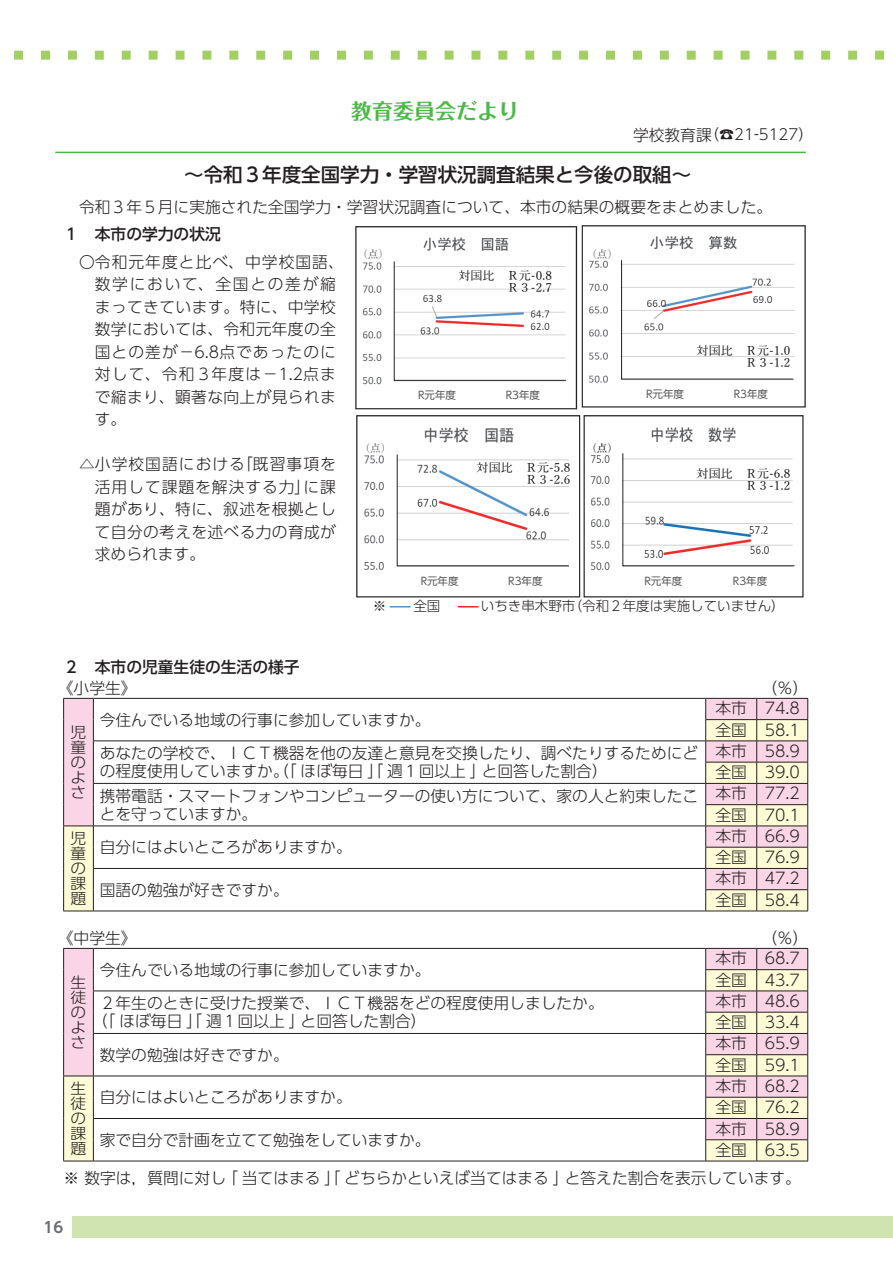
<style>
.page{position:relative;width:893px;height:1263px;background:#fff}
.page>*{position:absolute;margin:0;border:0;box-sizing:border-box;transform-origin:0 0}
.t1{font:700 21px "Folk Pro";color:#4cb848}
.t2{font:500 19.5px "UD Shin Go Pr 6 N";color:#231f20}
.t3{font:300 15.75px/21.3px "UD Shin Go Pr 6 N";color:#231f20}
.t4{font:300 15.75px/22.5px "UD Shin Go Pr 6 N";letter-spacing:.065em;color:#231f20}
.t5{font:500 15.75px "UD Shin Go Pr 6 N";color:#231f20}
.t6{font:300 15px/15px "UD Shin Go Pr 6 N";color:#231f20;text-align:justify;scale:1.05 1}
.t7{font:300 15px "UD Shin Go Pr 6 N";color:#231f20}
.t8{font:700 15px "UD Shin Go Pr 6 N De";color:#6c6d70}
.t9{font:300 13.5px "UD Shin Go Pr 6 N";color:#231f20}
.t10{font:12px/12px "Yu Mincho";color:#030303;text-align:right}
.t11{font:10.5px "UD Shin Go Pr 6 N";color:#57585a}
.t12{font:10.5px "Ryumin Pr 6 N";color:#57585a}
.t13{font:10.5px "Ryumin Pr 6 N";color:#030303}
.s1{font-size:15.75px}
</style>
<div class="page">
<hr style="left:55px;top:152px;width:751px;height:1px;background:#4cb848">
<svg style="left:64px;top:699px;width:743px;height:21px"></svg>
<svg style="left:64px;top:720px;width:744px;height:441px"></svg>
<hr style="left:63px;top:698px;width:30px;height:1px;background:#231f20">
<hr style="left:93px;top:698px;width:613px;height:1px;background:#231f20">
<hr style="left:706px;top:698px;width:51px;height:1px;background:#231f20">
<hr style="left:757px;top:698px;width:51px;height:1px;background:#231f20">
<hr style="left:705px;top:719px;width:52px;height:1px;background:#231f20">
<hr style="left:757px;top:719px;width:51px;height:1px;background:#231f20">
<hr style="left:93px;top:741px;width:613px;height:1px;background:#231f20">
<hr style="left:706px;top:741px;width:51px;height:1px;background:#231f20">
<hr style="left:757px;top:741px;width:51px;height:1px;background:#231f20">
<hr style="left:705px;top:762px;width:52px;height:1px;background:#231f20">
<hr style="left:757px;top:762px;width:51px;height:1px;background:#231f20">
<hr style="left:93px;top:783px;width:613px;height:1px;background:#231f20">
<hr style="left:706px;top:783px;width:51px;height:1px;background:#231f20">
<hr style="left:757px;top:783px;width:51px;height:1px;background:#231f20">
<hr style="left:705px;top:804px;width:52px;height:1px;background:#231f20">
<hr style="left:757px;top:804px;width:51px;height:1px;background:#231f20">
<hr style="left:63px;top:826px;width:30px;height:1px;background:#231f20">
<hr style="left:93px;top:826px;width:613px;height:1px;background:#231f20">
<hr style="left:706px;top:826px;width:51px;height:1px;background:#231f20">
<hr style="left:757px;top:826px;width:51px;height:1px;background:#231f20">
<hr style="left:705px;top:847px;width:52px;height:1px;background:#231f20">
<hr style="left:757px;top:847px;width:51px;height:1px;background:#231f20">
<hr style="left:93px;top:868px;width:613px;height:1px;background:#231f20">
<hr style="left:706px;top:868px;width:51px;height:1px;background:#231f20">
<hr style="left:757px;top:868px;width:51px;height:1px;background:#231f20">
<svg style="left:63px;top:699px;width:1px;height:212px"></svg>
<svg style="left:93px;top:699px;width:1px;height:212px"></svg>
<hr style="left:705px;top:889px;width:52px;height:1px;background:#231f20">
<svg style="left:705px;top:699px;width:1px;height:212px"></svg>
<hr style="left:757px;top:889px;width:51px;height:1px;background:#231f20">
<svg style="left:756px;top:699px;width:1px;height:212px"></svg>
<svg style="left:807px;top:699px;width:1px;height:212px"></svg>
<hr style="left:63px;top:911px;width:30px;height:1px;background:#231f20">
<hr style="left:93px;top:911px;width:613px;height:1px;background:#231f20">
<hr style="left:706px;top:911px;width:51px;height:1px;background:#231f20">
<hr style="left:757px;top:911px;width:51px;height:1px;background:#231f20">
<hr style="left:63px;top:948px;width:30px;height:1px;background:#231f20">
<hr style="left:93px;top:948px;width:613px;height:1px;background:#231f20">
<hr style="left:706px;top:948px;width:51px;height:1px;background:#231f20">
<hr style="left:757px;top:948px;width:51px;height:1px;background:#231f20">
<hr style="left:705px;top:969px;width:52px;height:1px;background:#231f20">
<hr style="left:757px;top:969px;width:51px;height:1px;background:#231f20">
<hr style="left:93px;top:991px;width:613px;height:1px;background:#231f20">
<hr style="left:706px;top:991px;width:51px;height:1px;background:#231f20">
<hr style="left:757px;top:991px;width:51px;height:1px;background:#231f20">
<hr style="left:63px;top:1076px;width:30px;height:1px;background:#231f20">
<svg style="left:63px;top:949px;width:1px;height:212px"></svg>
<svg style="left:93px;top:949px;width:1px;height:212px"></svg>
<hr style="left:63px;top:1161px;width:30px;height:1px;background:#231f20">
<hr style="left:93px;top:1161px;width:613px;height:1px;background:#231f20">
<hr style="left:705px;top:1012px;width:52px;height:1px;background:#231f20">
<hr style="left:757px;top:1012px;width:51px;height:1px;background:#231f20">
<hr style="left:93px;top:1033px;width:613px;height:1px;background:#231f20">
<hr style="left:706px;top:1033px;width:51px;height:1px;background:#231f20">
<hr style="left:757px;top:1033px;width:51px;height:1px;background:#231f20">
<hr style="left:705px;top:1054px;width:52px;height:1px;background:#231f20">
<hr style="left:757px;top:1054px;width:51px;height:1px;background:#231f20">
<hr style="left:93px;top:1076px;width:613px;height:1px;background:#231f20">
<hr style="left:706px;top:1076px;width:51px;height:1px;background:#231f20">
<hr style="left:757px;top:1076px;width:51px;height:1px;background:#231f20">
<hr style="left:705px;top:1097px;width:52px;height:1px;background:#231f20">
<hr style="left:757px;top:1097px;width:51px;height:1px;background:#231f20">
<hr style="left:93px;top:1118px;width:613px;height:1px;background:#231f20">
<hr style="left:706px;top:1118px;width:51px;height:1px;background:#231f20">
<hr style="left:757px;top:1118px;width:51px;height:1px;background:#231f20">
<hr style="left:705px;top:1139px;width:52px;height:1px;background:#231f20">
<svg style="left:705px;top:949px;width:1px;height:212px"></svg>
<hr style="left:757px;top:1139px;width:51px;height:1px;background:#231f20">
<svg style="left:756px;top:949px;width:1px;height:212px"></svg>
<svg style="left:807px;top:949px;width:1px;height:212px"></svg>
<hr style="left:706px;top:1161px;width:51px;height:1px;background:#231f20">
<hr style="left:757px;top:1161px;width:51px;height:1px;background:#231f20">
<div style="left:72px;top:1216px;width:821px;height:21px;background:#cfe4ae"></div>
<svg style="left:14px;top:51px;width:870px;height:9px"></svg>
<img style="left:364px;top:427px;width:205px;height:143px">
<div style="left:356px;top:415px;width:224px;height:182px;border:1px solid #231f20"></div>
<img style="left:591px;top:427px;width:204px;height:144px">
<div style="left:584px;top:415px;width:219px;height:182px;border:1px solid #231f20"></div>
<img style="left:362px;top:237px;width:204px;height:148px">
<div style="left:355px;top:226px;width:222px;height:183px;border:1px solid #231f20"></div>
<img style="left:589px;top:236px;width:206px;height:147px">
<div style="left:582px;top:225px;width:224px;height:182px;border:1px solid #231f20"></div>
<svg style="left:394px;top:261px;width:172px;height:120px"></svg>
<svg style="left:621px;top:260px;width:173px;height:120px"></svg>
<svg style="left:397px;top:454px;width:172px;height:112px"></svg>
<svg style="left:622px;top:453px;width:173px;height:113px"></svg>
<svg style="left:390px;top:606px;width:20px;height:1px"></svg>
<svg style="left:458px;top:606px;width:20px;height:1px"></svg>
<h1 class="t1" style="left:351px;top:93px;width:169px">教育委員会だより</h1>
<p class="t7" style="left:633px;top:123px;width:182px"><span class="s1">学校教育課</span>（☎21-5127）</p>
<p class="t2" style="left:184px;top:158px;width:508px">～令和３年度全国学力・学習状況調査結果と今後の取組～</p>
<p class="t3" style="left:63px;top:195px;width:710px">　令和３年５月に実施された全国学力・学習状況調査について、本市の結果の概要をまとめました。</p>
<p class="t5" style="left:63px;top:221px;width:159px">１　本市の学力の状況</p>
<p class="t4" style="left:95px;top:250px;width:250px;text-indent:-32px">　〇令和元年度と比べ、中学校国語、数学において、全国との差が縮まってきています。特に、中学校数学においては、令和元年度の全国との差が－6.8点であったのに対して、令和３年度は－1.2点まで縮まり、顕著な向上が見られます。</p>
<p class="t3" style="left:95px;top:452px;width:243px;line-height:22.5px;text-align:justify;text-indent:-32px">　△小学校国語における「既習事項を活用して課題を解決する力」に課題があり、特に、叙述を根拠として自分の考えを述べる力の育成が求められます。</p>
<p class="t12" style="left:357px;top:246px;width:33px">（点）</p>
<p class="t12" style="left:586px;top:246px;width:33px">（点）</p>
<p class="t10" style="left:458px;top:269px;width:95px">対国比 Ｒ元-0.8<br>Ｒ３-2.7</p>
<p class="t10" style="left:697px;top:343px;width:95px">対国比 Ｒ元-1.0<br>Ｒ３-1.2</p>
<p class="t11" style="left:418px;top:386px;width:39px">R元年度</p>
<p class="t11" style="left:506px;top:386px;width:36px">R3年度</p>
<p class="t11" style="left:646px;top:385px;width:39px">R元年度</p>
<p class="t11" style="left:734px;top:385px;width:36px">R3年度</p>
<p class="t12" style="left:360px;top:439px;width:33px">（点）</p>
<p class="t13" style="left:586px;top:439px;width:33px">（点）</p>
<p class="t10" style="left:477px;top:461px;width:95px">対国比 Ｒ元-5.8<br>Ｒ３-2.6</p>
<p class="t10" style="left:697px;top:466px;width:95px">対国比 Ｒ元-6.8<br>Ｒ３-1.2</p>
<p class="t11" style="left:421px;top:572px;width:39px">R元年度</p>
<p class="t11" style="left:508px;top:572px;width:36px">R3年度</p>
<p class="t11" style="left:644px;top:573px;width:39px">R元年度</p>
<p class="t11" style="left:733px;top:573px;width:36px">R3年度</p>
<p class="t5" style="left:63px;top:654px;width:238px">２　本市の児童生徒の生活の様子</p>
<p class="t9" style="left:373px;top:595px;width:413px">※　　全国　　　いちき串木野市（令和２年度は実施していません）</p>
<p class="t6" style="left:71px;top:724px;width:16px">児童のよさ</p>
<p class="t3" style="left:100px;top:708px;width:332px">今住んでいる地域の行事に参加していますか。</p>
<p class="t3" style="left:715px;top:697px;width:86px">本市 74.8全国 58.1</p>
<p class="t3" style="left:100px;top:743px;width:600px;line-height:18px">あなたの学校で、ＩＣＴ機器を他の友達と意見を交換したり、調べたりするためにどの程度使用していますか。（｢ほぼ毎日｣｢週１回以上｣と回答した割合）</p>
<p class="t3" style="left:715px;top:740px;width:86px">本市 58.9全国 39.0</p>
<p class="t3" style="left:100px;top:786px;width:600px;line-height:18px">携帯電話・スマートフォンやコンピューターの使い方について、家の人と約束したことを守っていますか。</p>
<p class="t3" style="left:715px;top:782px;width:86px">本市 77.2全国 70.1</p>
<p class="t6" style="left:71px;top:830px;width:16px">児童の課題</p>
<p class="t3" style="left:100px;top:836px;width:254px">自分にはよいところがありますか。</p>
<p class="t3" style="left:715px;top:825px;width:86px">本市 66.9全国 76.9</p>
<p class="t3" style="left:100px;top:878px;width:191px">国語の勉強が好きですか。</p>
<p class="t3" style="left:715px;top:867px;width:86px">本市 47.2全国 58.4</p>
<p class="t6" style="left:71px;top:974px;width:16px">生徒のよさ</p>
<p class="t3" style="left:100px;top:958px;width:332px">今住んでいる地域の行事に参加していますか。</p>
<p class="t3" style="left:715px;top:947px;width:86px">本市 68.7全国 43.7</p>
<p class="t3" style="left:92px;top:994px;width:513px;line-height:18px;text-indent:8px">２年生のときに受けた授業で、ＩＣＴ機器をどの程度使用しましたか。（｢ほぼ毎日｣｢週１回以上｣と回答した割合）</p>
<p class="t3" style="left:715px;top:990px;width:86px">本市 48.6全国 33.4</p>
<p class="t3" style="left:100px;top:1043px;width:191px">数学の勉強は好きですか。</p>
<p class="t3" style="left:715px;top:1032px;width:86px">本市 65.9全国 59.1</p>
<p class="t6" style="left:71px;top:1080px;width:16px">生徒の課題</p>
<p class="t3" style="left:100px;top:1086px;width:254px">自分にはよいところがありますか。</p>
<p class="t3" style="left:715px;top:1075px;width:86px">本市 68.2全国 76.2</p>
<p class="t3" style="left:100px;top:1128px;width:332px">家で自分で計画を立てて勉強をしていますか。</p>
<p class="t3" style="left:715px;top:1117px;width:86px">本市 58.9全国 63.5</p>
<p class="t3" style="left:63px;top:1167px;width:739px">※ 数字は，質問に対し｢当てはまる｣｢どちらかといえば当てはまる｣と答えた割合を表示しています。</p>
<p class="t8" style="left:44px;top:1214px;width:21px">16</p>
</div>
